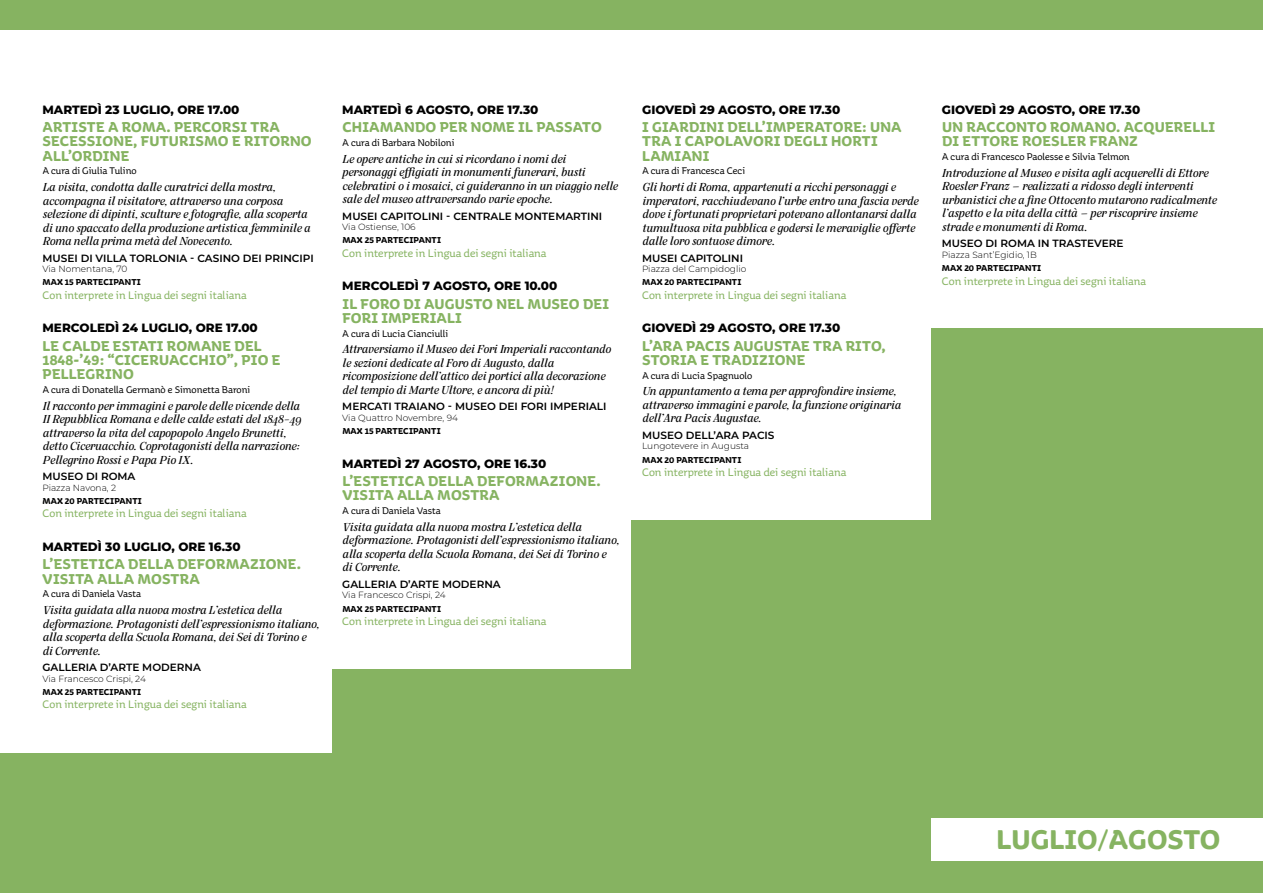
<style>
.page{position:relative;width:1263px;height:893px;background:#fff}
.page>*{position:absolute;margin:0;border:0;box-sizing:border-box;transform-origin:0 0}
.t1{font:700 28.5px "Aniuk";color:#86b361}
.t2{font:700 15px/14.2px "Aniuk";letter-spacing:.01em;color:#86b361}
.t3{font:italic 12.75px/13.5px "Silva Display";color:#000}
.t4{font:12px "Aniuk";color:#86b361}
.t5{font:800 12px "Montserrat";color:#000}
.t6{font:600 10.5px "Montserrat";color:#000}
.t7{font:10.5px "Aniuk";color:#000}
.t8{font:300 9px "Montserrat";color:#000}
.t9{font:700 9px "Aniuk";letter-spacing:.01em;color:#000}
.s1{font-weight:400}
</style>
<div class="page">
<div style="left:931px;top:328px;width:332px;height:565px;background:#86b361"></div>
<div style="left:0;top:754px;width:332px;height:139px;background:#86b361"></div>
<div style="left:332px;top:670px;width:299px;height:223px;background:#86b361"></div>
<div style="left:631px;top:521px;width:300px;height:372px;background:#86b361"></div>
<div style="left:0;top:0;width:1263px;height:30px;background:#86b361"></div>
<div style="left:931px;top:819px;width:332px;height:42px;background:#fff"></div>
<p class="t5" style="left:43px;top:101px;width:198px">MARTEDÌ 23 LUGLIO, ORE 17.00</p>
<p class="t2" style="left:43px;top:120px;width:271px">ARTISTE A ROMA. PERCORSI TRA<br>SECESSIONE, FUTURISMO E RITORNO<br>ALL’ORDINE</p>
<p class="t7" style="left:43px;top:165px;width:96px">A cura di Giulia Tulino</p>
<p class="t3" style="left:43px;top:180px;width:269px">La visita, condotta dalle curatrici della mostra, accompagna il visitatore, attraverso una corposa selezione di dipinti, sculture e fotografie, alla scoperta di uno spaccato della produzione artistica femminile a Roma nella prima metà del Novecento.</p>
<p class="t6" style="left:43px;top:250px;width:273px">MUSEI DI VILLA TORLONIA - CASINO DEI PRINCIPI</p>
<p class="t8" style="left:43px;top:263px;width:87px">Via Nomentana, 70</p>
<p class="t9" style="left:43px;top:277px;width:100px">MAX 15 PARTECIPANTI</p>
<p class="t4" style="left:43px;top:288px;width:206px">Con interprete in Lingua dei segni italiana</p>
<p class="t5" style="left:43px;top:319px;width:217px">MERCOLEDÌ 24 LUGLIO, ORE 17.00</p>
<p class="t2" style="left:43px;top:339px;width:239px">LE CALDE ESTATI ROMANE DEL<br>1848-’49: “CICERUACCHIO”, PIO E<br>PELLEGRINO</p>
<p class="t7" style="left:43px;top:383px;width:209px">A cura di Donatella Germanò e Simonetta Baroni</p>
<p class="t3" style="left:43px;top:399px;width:260px">Il racconto per immagini e parole delle vicende della II Repubblica Romana e delle calde estati del 1848-49 attraverso la vita del capopopolo Angelo Brunetti, detto Ciceruacchio. Coprotagonisti della narrazione:<br>Pellegrino Rossi e Papa Pio IX.</p>
<p class="t6" style="left:43px;top:469px;width:94px">MUSEO DI ROMA</p>
<p class="t8" style="left:43px;top:481px;width:75px">Piazza Navona, 2</p>
<p class="t9" style="left:43px;top:495px;width:101px">MAX 20 PARTECIPANTI</p>
<p class="t4" style="left:43px;top:507px;width:206px">Con interprete in Lingua dei segni italiana</p>
<p class="t5" style="left:43px;top:538px;width:200px">MARTEDÌ 30 LUGLIO, ORE 16.30</p>
<p class="t2" style="left:43px;top:557px;width:260px">L’ESTETICA DELLA DEFORMAZIONE.<br>VISITA ALLA MOSTRA</p>
<p class="t7" style="left:43px;top:588px;width:100px">A cura di Daniela Vasta</p>
<p class="t3" style="left:43px;top:603px;width:278px">Visita guidata alla nuova mostra L’estetica della deformazione. Protagonisti dell’espressionismo italiano, alla scoperta della Scuola Romana, dei Sei di Torino e di Corrente.</p>
<p class="t6" style="left:43px;top:660px;width:160px">GALLERIA D’ARTE MODERNA</p>
<p class="t8" style="left:43px;top:672px;width:105px">Via Francesco Crispi, 24</p>
<p class="t9" style="left:43px;top:686px;width:100px">MAX 25 PARTECIPANTI</p>
<p class="t4" style="left:43px;top:698px;width:206px">Con interprete in Lingua dei segni italiana</p>
<p class="t5" style="left:342px;top:101px;width:198px">MARTEDÌ 6 AGOSTO, ORE 17.30</p>
<p class="t2" style="left:342px;top:120px;width:261px">CHIAMANDO PER NOME IL PASSATO</p>
<p class="t7" style="left:342px;top:136px;width:114px">A cura di Barbara Nobiloni</p>
<p class="t3" style="left:342px;top:152px;width:277px">Le opere antiche in cui si ricordano i nomi dei personaggi effigiati in monumenti funerari, busti celebrativi o i mosaici, ci guideranno in un viaggio nelle sale del museo attraversando varie epoche.</p>
<p class="t6" style="left:342px;top:208px;width:261px">MUSEI CAPITOLINI - CENTRALE MONTEMARTINI</p>
<p class="t8" style="left:342px;top:221px;width:75px">Via Ostiense, 106</p>
<p class="t9" style="left:342px;top:235px;width:100px">MAX 25 PARTECIPANTI</p>
<p class="t4" style="left:342px;top:246px;width:206px">Con interprete in Lingua dei segni italiana</p>
<p class="t5" style="left:342px;top:277px;width:216px">MERCOLEDÌ 7 AGOSTO, ORE 10.00</p>
<p class="t2" style="left:342px;top:297px;width:268px">IL FORO DI AUGUSTO NEL MUSEO DEI<br>FORI IMPERIALI</p>
<p class="t7" style="left:342px;top:327px;width:107px">A cura di Lucia Cianciulli</p>
<p class="t3" style="left:342px;top:343px;width:270px">Attraversiamo il Museo dei Fori Imperiali raccontando le sezioni dedicate al Foro di Augusto, dalla ricomposizione dell’attico dei portici alla decorazione del tempio di Marte Ultore, e ancora di più!</p>
<p class="t6" style="left:342px;top:399px;width:266px">MERCATI TRAIANO - MUSEO DEI FORI IMPERIALI</p>
<p class="t8" style="left:342px;top:412px;width:117px">Via Quattro Novembre, 94</p>
<p class="t9" style="left:342px;top:426px;width:100px">MAX 15 PARTECIPANTI</p>
<p class="t5" style="left:342px;top:455px;width:206px">MARTEDÌ 27 AGOSTO, ORE 16.30</p>
<p class="t2" style="left:342px;top:474px;width:260px">L’ESTETICA DELLA DEFORMAZIONE.<br>VISITA ALLA MOSTRA</p>
<p class="t7" style="left:342px;top:505px;width:100px">A cura di Daniela Vasta</p>
<p class="t3" style="left:342px;top:520px;width:278px">Visita guidata alla nuova mostra L’estetica della deformazione. Protagonisti dell’espressionismo italiano, alla scoperta della Scuola Romana, dei Sei di Torino e di Corrente.</p>
<p class="t6" style="left:342px;top:577px;width:160px">GALLERIA D’ARTE MODERNA</p>
<p class="t8" style="left:342px;top:589px;width:105px">Via Francesco Crispi, 24</p>
<p class="t9" style="left:342px;top:603px;width:100px">MAX 25 PARTECIPANTI</p>
<p class="t4" style="left:342px;top:614px;width:206px">Con interprete in Lingua dei segni italiana</p>
<p class="t5" style="left:642px;top:101px;width:200px">GIOVEDÌ 29 AGOSTO, ORE 17.30</p>
<p class="t2" style="left:642px;top:120px;width:261px">I GIARDINI DELL’IMPERATORE: UNA<br>TRA I CAPOLAVORI DEGLI HORTI<br>LAMIANI</p>
<p class="t7" style="left:642px;top:165px;width:105px">A cura di Francesca Ceci</p>
<p class="t3" style="left:642px;top:180px;width:278px">Gli horti di Roma, appartenuti a ricchi personaggi e imperatori, racchiudevano l’urbe entro una fascia verde dove i fortunati proprietari potevano allontanarsi dalla tumultuosa vita pubblica e godersi le meraviglie offerte dalle loro sontuose dimore.</p>
<p class="t6" style="left:642px;top:250px;width:102px">MUSEI CAPITOLINI</p>
<p class="t8" style="left:642px;top:263px;width:106px">Piazza del Campidoglio</p>
<p class="t9" style="left:642px;top:277px;width:101px">MAX 20 PARTECIPANTI</p>
<p class="t4" style="left:642px;top:288px;width:206px">Con interprete in Lingua dei segni italiana</p>
<p class="t5" style="left:642px;top:319px;width:200px">GIOVEDÌ 29 AGOSTO, ORE 17.30</p>
<p class="t2" style="left:642px;top:339px;width:245px">L’ARA PACIS AUGUSTAE TRA RITO,<br>STORIA E TRADIZIONE</p>
<p class="t7" style="left:642px;top:369px;width:112px">A cura di Lucia Spagnuolo</p>
<p class="t3" style="left:642px;top:385px;width:260px">Un appuntamento a tema per approfondire insieme, attraverso immagini e parole, la funzione originaria dell’Ara Pacis Augustae.</p>
<p class="t6" style="left:642px;top:428px;width:134px">MUSEO DELL’ARA PACIS</p>
<p class="t8" style="left:642px;top:440px;width:109px">Lungotevere in Augusta</p>
<p class="t9" style="left:642px;top:454px;width:101px">MAX 20 PARTECIPANTI</p>
<p class="t4" style="left:642px;top:465px;width:206px">Con interprete in Lingua dei segni italiana</p>
<p class="t5" style="left:942px;top:101px;width:200px">GIOVEDÌ 29 AGOSTO, ORE 17.30</p>
<p class="t2" style="left:942px;top:120px;width:275px">UN RACCONTO ROMANO. ACQUERELLI<br>DI ETTORE ROESLER FRANZ</p>
<p class="t7" style="left:942px;top:151px;width:189px">A cura di Francesco Paolesse e Silvia Telmon</p>
<p class="t3" style="left:942px;top:166px;width:276px">Introduzione al Museo e visita agli acquerelli di Ettore Roesler Franz – realizzati a ridosso degli interventi urbanistici che a fine Ottocento mutarono radicalmente l’aspetto e la vita della città – per riscoprire insieme strade e monumenti di Roma.</p>
<p class="t6" style="left:942px;top:236px;width:183px">MUSEO DI ROMA IN TRASTEVERE</p>
<p class="t8" style="left:942px;top:248px;width:96px">Piazza Sant’Egidio, 1B</p>
<p class="t9" style="left:942px;top:263px;width:101px">MAX 20 PARTECIPANTI</p>
<p class="t4" style="left:942px;top:274px;width:206px">Con interprete in Lingua dei segni italiana</p>
<h1 class="t1" style="left:996px;top:822px;width:226px">LUGLIO<span class="s1">/</span>AGOSTO</h1>
</div>
